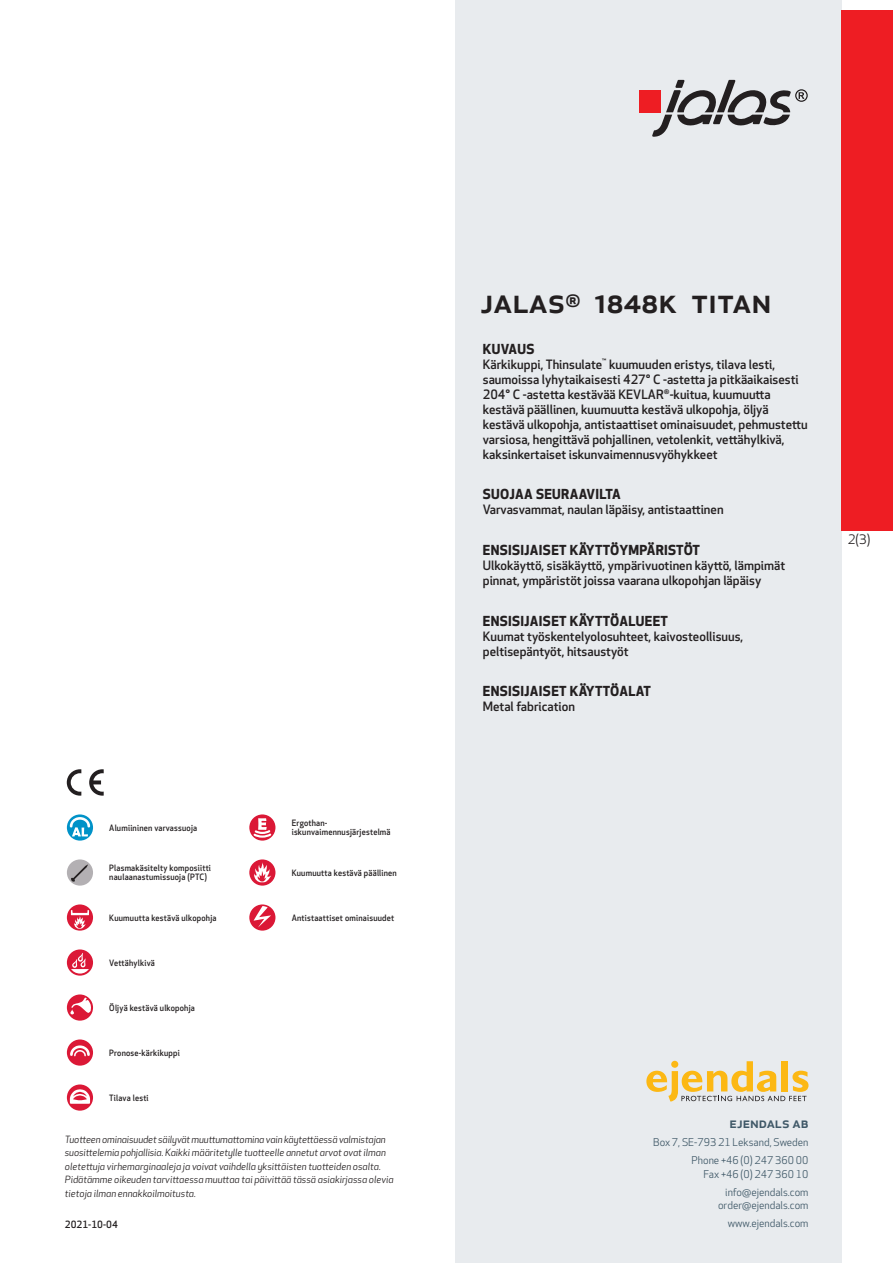
<style>
.page{position:relative;width:893px;height:1263px;background:#fff}
.page>*{position:absolute;margin:0;border:0;box-sizing:border-box;transform-origin:0 0}
.prodname{font:500 34.5px "Apex New";color:#231f20}
.t1{font:500 15px "Apex New";color:#405968}
.Funktion_body{font:700 13.5px "Apex New";letter-spacing:.025em;color:#231f20}
.t2{font:12.75px "Apex New";color:#231f20}
.Funktion_body-2{font:500 12.6px/15px "Apex New";color:#231f20}
.t3{font:10.5px/18px "Apex New";color:#405968;text-align:right}
.t4{font:italic 9.75px/13.5px "Apex New";color:#231f20}
.t5{font:500 9.75px "Apex New";color:#231f20}
.Funktion_body-3{font:500 8.55px/9px "Apex New";letter-spacing:.025em;color:#231f20;scale:.95 1}
</style>
<div class="page">
<div style="left:455px;top:0;width:387px;height:1263px;background:#e8ebee"></div>
<svg style="left:646px;top:1061px;width:162px;height:40px"></svg>
<div style="left:842px;top:11px;width:51px;height:520px;background:#ee1d23"></div>
<div style="left:639px;top:90px;width:22px;height:22px;background:#ee1d23"></div>
<svg style="left:652px;top:80px;width:156px;height:57px"></svg>
<svg style="left:67px;top:814px;width:26px;height:27px"></svg>
<svg style="left:70px;top:817px;width:20px;height:19px"></svg>
<div style="left:67px;top:859px;width:26px;height:27px;background:#b3b0b3;border-radius:50%"></div>
<svg style="left:71px;top:864px;width:17px;height:18px"></svg>
<svg style="left:67px;top:904px;width:26px;height:27px"></svg>
<svg style="left:71px;top:910px;width:18px;height:19px"></svg>
<svg style="left:67px;top:949px;width:26px;height:27px"></svg>
<svg style="left:71px;top:953px;width:18px;height:20px"></svg>
<svg style="left:67px;top:994px;width:26px;height:27px"></svg>
<svg style="left:70px;top:997px;width:21px;height:17px"></svg>
<div style="left:67px;top:1039px;width:26px;height:27px;background:#db1836;border-radius:50%"></div>
<svg style="left:70px;top:1045px;width:20px;height:11px"></svg>
<svg style="left:67px;top:1084px;width:26px;height:27px"></svg>
<svg style="left:70px;top:1089px;width:20px;height:15px"></svg>
<svg style="left:249px;top:814px;width:26px;height:27px"></svg>
<svg style="left:252px;top:818px;width:21px;height:21px"></svg>
<svg style="left:249px;top:859px;width:26px;height:27px"></svg>
<svg style="left:254px;top:862px;width:17px;height:20px"></svg>
<svg style="left:249px;top:904px;width:26px;height:27px"></svg>
<svg style="left:254px;top:906px;width:17px;height:21px"></svg>
<svg style="left:89px;top:769px;width:15px;height:27px"></svg>
<svg style="left:67px;top:769px;width:14px;height:27px"></svg>
<p class="Funktion_body-3" style="left:109px;top:823px;width:94px">Alumiininen varvassuoja</p>
<p class="Funktion_body-3" style="left:109px;top:864px;width:109px">Plasmakäsitelty komposiitti naulaanastumissuoja (PTC)</p>
<p class="Funktion_body-3" style="left:109px;top:913px;width:114px">Kuumuutta kestävä ulkopohja</p>
<p class="Funktion_body-3" style="left:109px;top:958px;width:49px">Vettähylkivä</p>
<p class="Funktion_body-3" style="left:109px;top:1003px;width:92px">Öljyä kestävä ulkopohja</p>
<p class="Funktion_body-3" style="left:109px;top:1048px;width:76px">Pronose-kärkikuppi</p>
<p class="Funktion_body-3" style="left:109px;top:1093px;width:43px">Tilava lesti</p>
<p class="Funktion_body-3" style="left:292px;top:819px;width:106px">Ergothan&shy;iskunvaimennusjärjestelmä</p>
<p class="Funktion_body-3" style="left:292px;top:868px;width:112px">Kuumuutta kestävä päällinen</p>
<p class="Funktion_body-3" style="left:292px;top:913px;width:109px">Antistaattiset ominaisuudet</p>
<p class="t4" style="left:65px;top:1132px;width:330px">Tuotteen ominaisuudet säilyvät muuttumattomina vain käytettäessä valmistajan suosittelemia pohjallisia. Kaikki määritetylle tuotteelle annetut arvot ovat ilman oletettuja virhemarginaaleja ja voivat vaihdella yksittäisten tuotteiden osalta.<br>Pidätämme oikeuden tarvittaessa muuttaa tai päivittää tässä asiakirjassa olevia tietoja ilman ennakkoilmoitusta.</p>
<p class="t5" style="left:65px;top:1218px;width:54px">2021-10-04</p>
<p class="prodname" style="left:480px;top:277px;width:293px">JALAS<sup>®</sup> 1848K TITAN</p>
<p class="Funktion_body" style="left:483px;top:339px;width:53px">KUVAUS</p>
<p class="Funktion_body-2" style="left:483px;top:356px;width:326px">Kärkikuppi, Thinsulate<sup>™</sup> kuumuuden eristys, tilava lesti, saumoissa lyhytaikaisesti 427° C -astetta ja pitkäaikaisesti 204° C -astetta kestävää KEVLAR<sup>®</sup>-kuitua, kuumuutta kestävä päällinen, kuumuutta kestävä ulkopohja, öljyä kestävä ulkopohja, antistaattiset ominaisuudet, pehmustettu varsiosa, hengittävä pohjallinen, vetolenkit, vettähylkivä, kaksinkertaiset iskunvaimennusvyöhykkeet</p>
<p class="Funktion_body" style="left:483px;top:485px;width:140px">SUOJAA SEURAAVILTA</p>
<p class="Funktion_body-2" style="left:483px;top:502px;width:242px">Varvasvammat, naulan läpäisy, antistaattinen</p>
<p class="Funktion_body" style="left:483px;top:540px;width:219px">ENSISIJAISET KÄYTTÖYMPÄRISTÖT</p>
<p class="Funktion_body-2" style="left:483px;top:558px;width:304px">Ulkokäyttö, sisäkäyttö, ympärivuotinen käyttö, lämpimät pinnat, ympäristöt joissa vaarana ulkopohjan läpäisy</p>
<p class="Funktion_body" style="left:483px;top:611px;width:187px">ENSISIJAISET KÄYTTÖALUEET</p>
<p class="Funktion_body-2" style="left:483px;top:628px;width:262px">Kuumat työskentelyolosuhteet, kaivosteollisuus, peltisepäntyöt, hitsaustyöt</p>
<p class="Funktion_body" style="left:483px;top:682px;width:170px">ENSISIJAISET KÄYTTÖALAT</p>
<p class="Funktion_body-2" style="left:483px;top:699px;width:94px">Metal fabrication</p>
<p class="t2" style="left:848px;top:531px;width:24px">2(3)</p>
<p class="t1" style="left:729px;top:1113px;width:80px">ejendals ab</p>
<p class="t3" style="left:653px;top:1133px;width:157px">Box 7, SE-793 21 Leksand, Sweden<br>Phone +46 (0) 247 360 00</p>
<p class="t3" style="left:703px;top:1165px;width:107px">Fax +46 (0) 247 360 10 info@ejendals.com</p>
<p class="t3" style="left:718px;top:1196px;width:92px">order@ejendals.com</p>
<p class="t3" style="left:728px;top:1215px;width:82px">www.ejendals.com</p>
</div>
